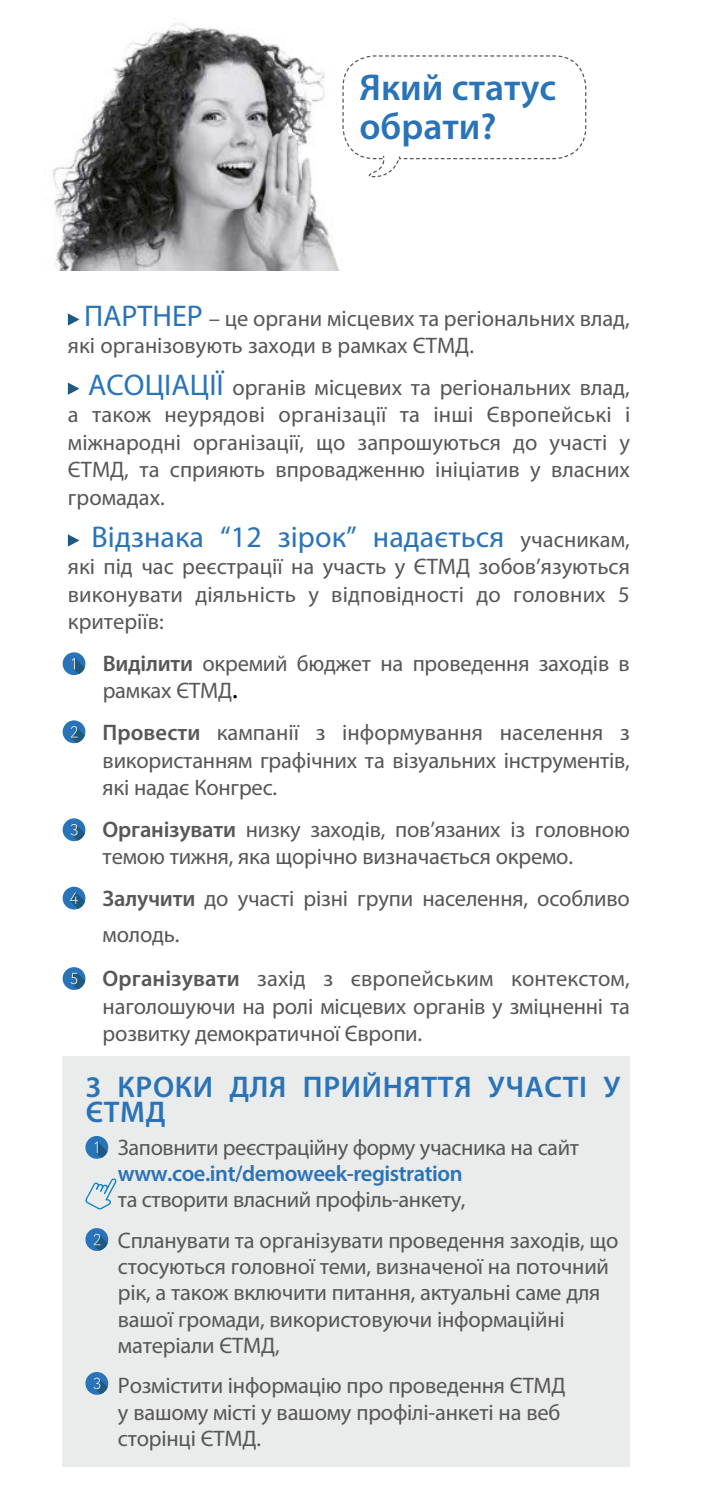
<style>
.page{position:relative;width:702px;height:1489px;background:#fff}
.page>*{position:absolute;margin:0;border:0;box-sizing:border-box;transform-origin:0 0}
.t1{font:600 37.5px/39.8px "Myriad Pro";color:#2973b9}
.t2{font:30px "Myriad Pro";letter-spacing:.005em;color:#2973b9}
.t3{font:600 30px/25px "Myriad Pro";letter-spacing:.025em;color:#2973b9}
.t4{font:22.5px/27.5px "Myriad Pro";letter-spacing:-.01em;color:#575756}
.t5{font:600 22.5px "Myriad Pro";letter-spacing:-.02em;color:#2973b9}
.s1{font-size:30px;color:#2973b9}
.s2{font-size:22.5px;color:#575756}
.s3{font-weight:600}
.s4{font-family:"Minion Pro";font-size:30px;color:#000}
</style>
<div class="page">
<img style="left:52px;top:23px;width:287px;height:247px">
<svg style="left:68px;top:313px;width:11px;height:12px"></svg>
<svg style="left:68px;top:382px;width:11px;height:13px"></svg>
<svg style="left:68px;top:534px;width:11px;height:12px"></svg>
<svg style="left:342px;top:55px;width:245px;height:123px"></svg>
<div style="left:63px;top:886px;width:22px;height:23px;background:#2973b9;border-radius:50%"></div>
<svg style="left:70px;top:892px;width:15px;height:16px"></svg>
<div style="left:63px;top:967px;width:22px;height:22px;background:#2973b9;border-radius:50%"></div>
<svg style="left:71px;top:972px;width:14px;height:17px"></svg>
<div style="left:63px;top:652px;width:22px;height:23px;background:#2973b9;border-radius:50%"></div>
<svg style="left:72px;top:658px;width:13px;height:16px"></svg>
<div style="left:63px;top:720px;width:22px;height:23px;background:#2973b9;border-radius:50%"></div>
<svg style="left:71px;top:726px;width:14px;height:17px"></svg>
<div style="left:63px;top:818px;width:22px;height:23px;background:#2973b9;border-radius:50%"></div>
<svg style="left:71px;top:824px;width:14px;height:16px"></svg>
<div style="left:62px;top:1055px;width:568px;height:411px;background:#eaebeb"></div>
<svg style="left:85px;top:1178px;width:32px;height:31px"></svg>
<svg style="left:85px;top:1135px;width:23px;height:23px"></svg>
<svg style="left:94px;top:1141px;width:13px;height:16px"></svg>
<svg style="left:85px;top:1227px;width:23px;height:23px"></svg>
<svg style="left:94px;top:1233px;width:14px;height:17px"></svg>
<svg style="left:85px;top:1371px;width:23px;height:23px"></svg>
<svg style="left:94px;top:1377px;width:14px;height:17px"></svg>
<h1 class="t1" style="left:359px;top:66px;width:198px">Який статус обрати?</h1>
<p class="t4" style="left:68px;top:304px;width:563px;text-indent:16px"><span class="s1">ПАРТНЕР</span> – це органи місцевих та регіональних влад, які організовують заходи в рамках ЄТМД.</p>
<p class="t4" style="left:68px;top:373px;width:564px;text-align:justify;text-indent:20px"><span class="s1">АСОЦІАЦІЇ</span> органів місцевих та регіональних влад, а також неурядові організації та інші Європейські і міжнародні організації, що запрошуються до участі у ЄТМД, та сприяють впровадженню ініціатив у власних громадах.</p>
<h2 class="t2" style="left:92px;top:518px;width:539px">Відзнака “12 зірок” надається <span class="s2">учасникам,</span></h2>
<p class="t4" style="left:68px;top:552px;width:563px;text-align:justify">які під час реєстрації на участь у ЄТМД зобов’язуються виконувати діяльність у відповідності до головних 5 критеріїв:</p>
<p class="t4" style="left:103px;top:649px;width:528px"><span class="s3">Виділити</span> окремий бюджет на проведення заходів в рамках ЄТМД<span class="s4">.</span></p>
<p class="t4" style="left:103px;top:718px;width:528px;text-align:justify"><span class="s3">Провести</span> кампанії з інформування населення з використанням графічних та візуальних інструментів, які надає Конгрес.</p>
<p class="t4" style="left:103px;top:815px;width:528px"><span class="s3">Організувати</span> низку заходів, пов’язаних із головною темою тижня, яка щорічно визначається окремо.</p>
<p class="t4" style="left:103px;top:880px;width:528px;line-height:36px"><span class="s3">Залучити</span> до участі різні групи населення, особливо молодь.</p>
<p class="t4" style="left:103px;top:964px;width:528px;text-align:justify"><span class="s3">Організувати</span> захід з європейським контекстом, наголошуючи на ролі місцевих органів у зміцненні та розвитку демократичної Європи.</p>
<h2 class="t3" style="left:85px;top:1073px;width:536px">3 КРОКИ ДЛЯ ПРИЙНЯТТЯ УЧАСТІ У<br>ЄТМД</h2>
<p class="t4" style="left:118px;top:1133px;width:462px">Заповнити реєстраційну форму учасника на сайт</p>
<p class="t5" style="left:118px;top:1159px;width:346px">www.coe.int/demoweek-registration</p>
<p class="t4" style="left:118px;top:1179px;width:502px;line-height:40.5px">та створити власний профіль-анкету,<br>Спланувати та організувати проведення заходів, що</p>
<p class="t4" style="left:118px;top:1252px;width:492px;line-height:26.2px">стосуються головної теми, визначеної на поточний рік, а також включити питання, актуальні саме для вашої громади, використовуючи інформаційні матеріали ЄТМД,</p>
<p class="t4" style="left:118px;top:1372px;width:449px;line-height:26.2px">Розмістити інформацію про проведення ЄТМД у вашому місті у вашому профілі-анкеті на веб сторінці ЄТМД.</p>
</div>
